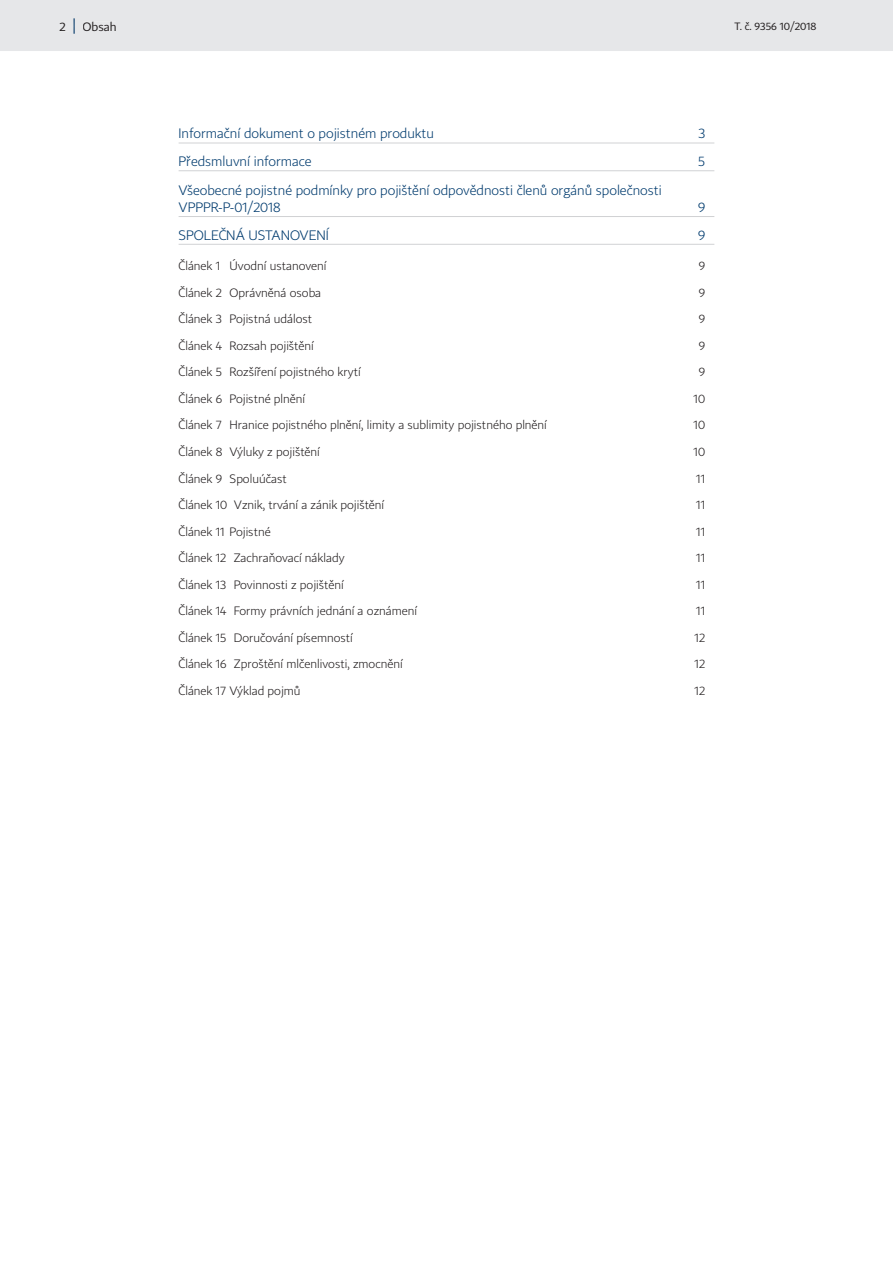
<style>
.page{position:relative;width:893px;height:1263px;background:#fff}
.page>*{position:absolute;margin:0;border:0;box-sizing:border-box;transform-origin:0 0}
.t1{font:13.5px/16.5px "CP Light";color:#003b6e}
.t2{font:12px "CP Light";color:#231f20}
.t3{font:12px "CP";color:#231f20}
.t4{font:10.5px "CP";color:#231f20}
.s1{font-size:15px;color:#003b6e}
</style>
<div class="page">
<div style="left:0;top:0;width:893px;height:51px;background:#e6e7e9"></div>
<div style="left:60px;top:23px;width:9px;height:8px;background:#e6e7e9"></div>
<svg style="left:74px;top:19px;width:1px;height:15px"></svg>
<div style="left:83px;top:22px;width:33px;height:9px;background:#e6e7e9"></div>
<div style="left:735px;top:21px;width:81px;height:11px;background:#e6e7e9"></div>
<hr style="left:179px;top:143px;width:535px;height:1px;background:#d1d2d4">
<hr style="left:179px;top:170px;width:535px;height:1px;background:#d1d2d4">
<hr style="left:179px;top:216px;width:535px;height:1px;background:#d1d2d4">
<hr style="left:179px;top:244px;width:535px;height:1px;background:#d1d2d4">
<p class="t3" style="left:60px;top:20px;width:59px">2 <span class="s1">|</span> Obsah</p>
<p class="t4" style="left:735px;top:20px;width:83px">T. č. 9356 10/2018</p>
<p class="t1" style="left:179px;top:125px;width:257px">Informační dokument o pojistném produktu</p>
<p class="t1" style="left:698px;top:125px;width:8px">3</p>
<p class="t1" style="left:179px;top:153px;width:135px">Předsmluvní informace</p>
<p class="t1" style="left:698px;top:153px;width:8px">5</p>
<p class="t1" style="left:179px;top:182px;width:485px">Všeobecné pojistné podmínky pro pojištění odpovědnosti členů orgánů společnosti<br>VPPPR-P-01/2018</p>
<p class="t1" style="left:698px;top:199px;width:9px">9</p>
<p class="t1" style="left:179px;top:226px;width:152px">SPOLEČNÁ USTANOVENÍ</p>
<p class="t1" style="left:698px;top:226px;width:9px">9</p>
<p class="t2" style="left:179px;top:259px;width:149px">Článek 1 Úvodní ustanovení</p>
<p class="t2" style="left:699px;top:259px;width:8px">9</p>
<p class="t2" style="left:179px;top:285px;width:144px">Článek 2 Oprávněná osoba</p>
<p class="t2" style="left:699px;top:285px;width:8px">9</p>
<p class="t2" style="left:179px;top:312px;width:135px">Článek 3 Pojistná událost</p>
<p class="t2" style="left:699px;top:312px;width:8px">9</p>
<p class="t2" style="left:179px;top:338px;width:137px">Článek 4 Rozsah pojištění</p>
<p class="t2" style="left:699px;top:338px;width:8px">9</p>
<p class="t2" style="left:179px;top:365px;width:184px">Článek 5 Rozšíření pojistného krytí</p>
<p class="t2" style="left:699px;top:365px;width:8px">9</p>
<p class="t2" style="left:179px;top:391px;width:128px">Článek 6 Pojistné plnění</p>
<p class="t2" style="left:694px;top:391px;width:13px">10</p>
<p class="t2" style="left:179px;top:418px;width:370px">Článek 7 Hranice pojistného plnění, limity a sublimity pojistného plnění</p>
<p class="t2" style="left:694px;top:418px;width:13px">10</p>
<p class="t2" style="left:179px;top:444px;width:143px">Článek 8 Výluky z pojištění</p>
<p class="t2" style="left:694px;top:444px;width:13px">10</p>
<p class="t2" style="left:179px;top:471px;width:110px">Článek 9 Spoluúčast</p>
<p class="t2" style="left:696px;top:471px;width:10px">11</p>
<p class="t2" style="left:179px;top:497px;width:207px">Článek 10 Vznik, trvání a zánik pojištění</p>
<p class="t2" style="left:696px;top:497px;width:10px">11</p>
<p class="t2" style="left:179px;top:524px;width:94px">Článek 11 Pojistné</p>
<p class="t2" style="left:696px;top:524px;width:10px">11</p>
<p class="t2" style="left:179px;top:550px;width:167px">Článek 12 Zachraňovací náklady</p>
<p class="t2" style="left:696px;top:550px;width:10px">11</p>
<p class="t2" style="left:179px;top:577px;width:167px">Článek 13 Povinnosti z pojištění</p>
<p class="t2" style="left:696px;top:577px;width:10px">11</p>
<p class="t2" style="left:179px;top:603px;width:240px">Článek 14 Formy právních jednání a oznámení</p>
<p class="t2" style="left:696px;top:603px;width:10px">11</p>
<p class="t2" style="left:179px;top:630px;width:176px">Článek 15 Doručování písemností</p>
<p class="t2" style="left:695px;top:630px;width:12px">12</p>
<p class="t2" style="left:179px;top:657px;width:226px">Článek 16 Zproštění mlčenlivosti, zmocnění</p>
<p class="t2" style="left:695px;top:657px;width:12px">12</p>
<p class="t2" style="left:179px;top:683px;width:123px">Článek 17 Výklad pojmů</p>
<p class="t2" style="left:695px;top:683px;width:12px">12</p>
</div>
